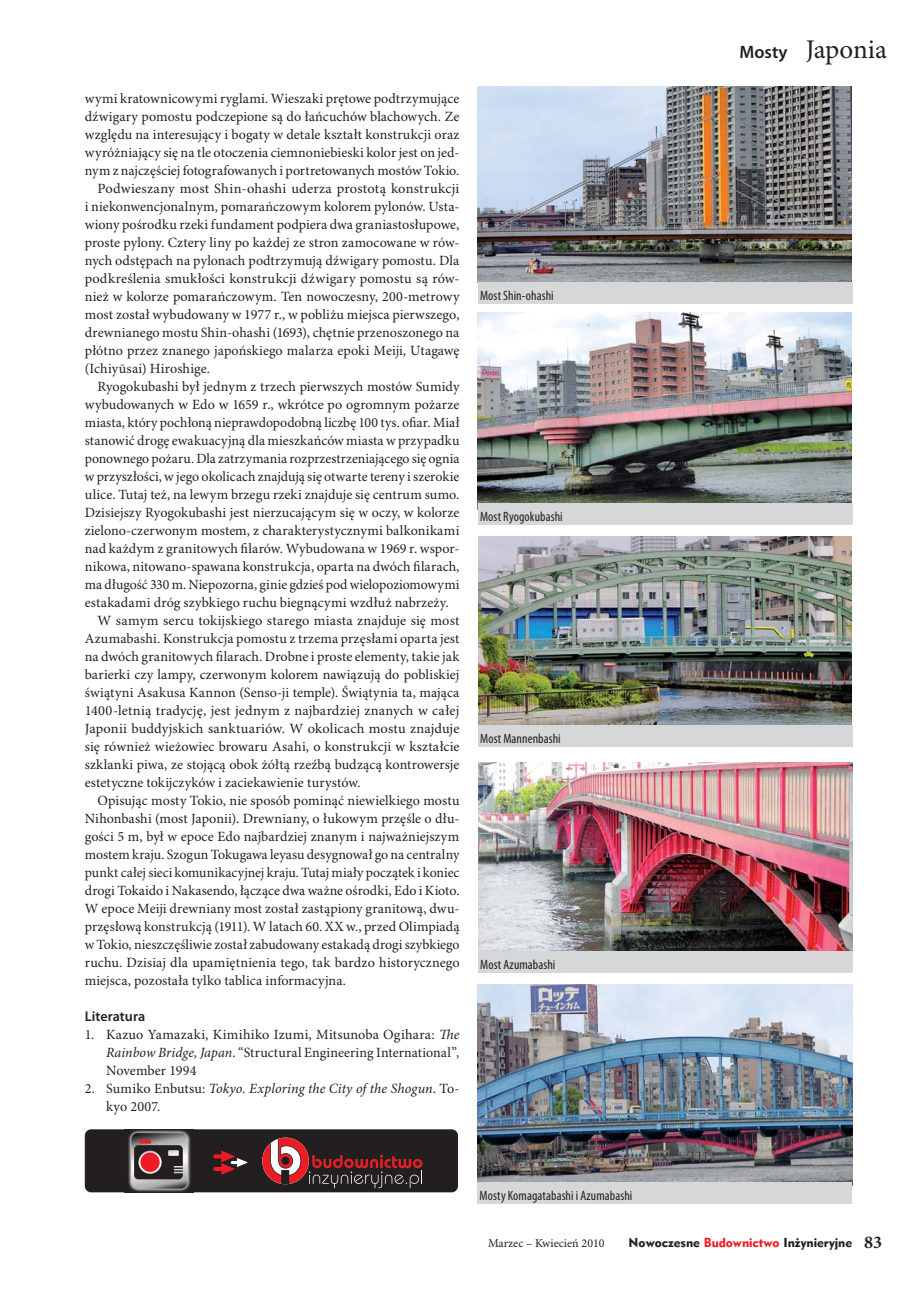
<style>
.page{position:relative;width:919px;height:1289px;background:#fff}
.page>*{position:absolute;margin:0;border:0;box-sizing:border-box;transform-origin:0 0}
.t1{font:27px "Minion Pro";color:#231f20}
.t2{font:14.1px/18px "Minion Pro";color:#231f20;text-align:justify}
.t3{font:italic 14.1px/18px "Minion Pro";letter-spacing:.005em;color:#231f20}
.t4{font:600 14.1px "Myriad Pro";color:#231f20}
.t5{font:condensed 13.5px "Myriad Pro";letter-spacing:.005em;color:#231f20}
.t6{font:12px "Geometr 415 Blk PL";color:#231f20}
.t7{font:12px "Minion Pro";color:#231f20}
.s1{font-style:italic}
.s2{font-style:normal}
.s3{font-family:"Myriad Pro";font-weight:600;font-size:18px}
.s4{color:#ed1c24}
.s5{font-family:"Minion Pro";font-weight:700;font-size:18px}
</style>
<div class="page">
<img style="left:477px;top:86px;width:374px;height:197px">
<img style="left:477px;top:313px;width:374px;height:196px">
<img style="left:478px;top:536px;width:373px;height:189px">
<img style="left:478px;top:762px;width:374px;height:189px">
<img style="left:477px;top:984px;width:375px;height:198px">
<div style="left:478px;top:282px;width:374px;height:21px;background:#d5d7d8"></div>
<div style="left:478px;top:503px;width:374px;height:21px;background:#d5d7d8"></div>
<div style="left:478px;top:725px;width:374px;height:21px;background:#d5d7d8"></div>
<div style="left:478px;top:951px;width:374px;height:21px;background:#d5d7d8"></div>
<div style="left:477px;top:1182px;width:375px;height:21px;background:#d5d7d8"></div>
<div style="left:85px;top:1129px;width:373px;height:63px;background:#231f20;border-radius:6px"></div>
<img style="left:128px;top:1130px;width:63px;height:62px">
<svg style="left:134px;top:1139px;width:49px;height:40px"></svg>
<div style="left:140px;top:1152px;width:20px;height:19px;background:#ed1c24;border-radius:50%"></div>
<svg style="left:213px;top:1150px;width:34px;height:24px"></svg>
<svg style="left:262px;top:1137px;width:160px;height:51px"></svg>
<p class="t2" style="left:85px;top:90px;width:376px">wymi kratownicowymi ryglami. Wieszaki prętowe podtrzymujące</p>
<p class="t2" style="left:85px;top:108px;width:376px">dźwigary pomostu podczepione są do łańcuchów blachowych. Ze</p>
<p class="t2" style="left:85px;top:126px;width:376px">względu na interesujący i bogaty w detale kształt konstrukcji oraz</p>
<p class="t2" style="left:85px;top:144px;width:376px">wyróżniający się na tle otoczenia ciemnoniebieski kolor jest on jed-</p>
<p class="t2" style="left:85px;top:162px;width:376px">nym z najczęściej fotografowanych i portretowanych mostów Tokio.</p>
<p class="t2" style="left:98px;top:180px;width:363px">Podwieszany most Shin-ohashi uderza prostotą konstrukcji</p>
<p class="t2" style="left:85px;top:198px;width:376px">i niekonwencjonalnym, pomarańczowym kolorem pylonów. Usta-</p>
<p class="t2" style="left:85px;top:216px;width:376px">wiony pośrodku rzeki fundament podpiera dwa graniastosłupowe,</p>
<p class="t2" style="left:85px;top:234px;width:376px">proste pylony. Cztery liny po każdej ze stron zamocowane w rów-</p>
<p class="t2" style="left:85px;top:252px;width:376px">nych odstępach na pylonach podtrzymują dźwigary pomostu. Dla</p>
<p class="t2" style="left:85px;top:270px;width:376px">podkreślenia smukłości konstrukcji dźwigary pomostu są rów-</p>
<p class="t2" style="left:85px;top:288px;width:376px">nież w kolorze pomarańczowym. Ten nowoczesny, 200-metrowy</p>
<p class="t2" style="left:85px;top:306px;width:376px">most został wybudowany w 1977 r., w pobliżu miejsca pierwszego,</p>
<p class="t2" style="left:85px;top:324px;width:376px">drewnianego mostu Shin-ohashi (1693), chętnie przenoszonego na</p>
<p class="t2" style="left:85px;top:342px;width:376px">płótno przez znanego japońskiego malarza epoki Meiji, Utagawę</p>
<p class="t2" style="left:85px;top:360px;width:127px">(Ichiyūsai) Hiroshige.</p>
<p class="t2" style="left:98px;top:378px;width:364px">Ryogokubashi był jednym z trzech pierwszych mostów Sumidy</p>
<p class="t2" style="left:85px;top:396px;width:376px">wybudowanych w Edo w 1659 r., wkrótce po ogromnym pożarze</p>
<p class="t2" style="left:85px;top:414px;width:376px">miasta, który pochłoną nieprawdopodobną liczbę 100 tys. ofiar. Miał</p>
<p class="t2" style="left:85px;top:432px;width:376px">stanowić drogę ewakuacyjną dla mieszkańców miasta w przypadku</p>
<p class="t2" style="left:85px;top:450px;width:376px">ponownego pożaru. Dla zatrzymania rozprzestrzeniającego się ognia</p>
<p class="t2" style="left:85px;top:468px;width:376px">w przyszłości, w jego okolicach znajdują się otwarte tereny i szerokie</p>
<p class="t2" style="left:85px;top:486px;width:376px">ulice. Tutaj też, na lewym brzegu rzeki znajduje się centrum sumo.</p>
<p class="t2" style="left:85px;top:504px;width:376px">Dzisiejszy Ryogokubashi jest nierzucającym się w oczy, w kolorze</p>
<p class="t2" style="left:85px;top:522px;width:376px">zielono-czerwonym mostem, z charakterystycznymi balkonikami</p>
<p class="t2" style="left:85px;top:540px;width:376px">nad każdym z granitowych filarów. Wybudowana w 1969 r. wspor-</p>
<p class="t2" style="left:85px;top:558px;width:376px">nikowa, nitowano-spawana konstrukcja, oparta na dwóch filarach,</p>
<p class="t2" style="left:85px;top:576px;width:376px">ma długość 330 m. Niepozorna, ginie gdzieś pod wielopoziomowymi</p>
<p class="t2" style="left:85px;top:594px;width:365px">estakadami dróg szybkiego ruchu biegnącymi wzdłuż nabrzeży.</p>
<p class="t2" style="left:98px;top:612px;width:363px">W samym sercu tokijskiego starego miasta znajduje się most</p>
<p class="t2" style="left:85px;top:630px;width:376px">Azumabashi. Konstrukcja pomostu z trzema przęsłami oparta jest</p>
<p class="t2" style="left:85px;top:648px;width:376px">na dwóch granitowych filarach. Drobne i proste elementy, takie jak</p>
<p class="t2" style="left:85px;top:666px;width:376px">barierki czy lampy, czerwonym kolorem nawiązują do pobliskiej</p>
<p class="t2" style="left:85px;top:684px;width:376px">świątyni Asakusa Kannon (Senso-ji temple). Świątynia ta, mająca</p>
<p class="t2" style="left:85px;top:702px;width:376px">1400-letnią tradycję, jest jednym z najbardziej znanych w całej</p>
<p class="t2" style="left:85px;top:720px;width:376px">Japonii buddyjskich sanktuariów. W okolicach mostu znajduje</p>
<p class="t2" style="left:85px;top:738px;width:376px">się również wieżowiec browaru Asahi, o konstrukcji w kształcie</p>
<p class="t2" style="left:85px;top:756px;width:376px">szklanki piwa, ze stojącą obok żółtą rzeźbą budzącą kontrowersje</p>
<p class="t2" style="left:85px;top:774px;width:277px">estetyczne tokijczyków i zaciekawienie turystów.</p>
<p class="t2" style="left:98px;top:792px;width:363px">Opisując mosty Tokio, nie sposób pominąć niewielkiego mostu</p>
<p class="t2" style="left:85px;top:810px;width:376px">Nihonbashi (most Japonii). Drewniany, o łukowym przęśle o dłu-</p>
<p class="t2" style="left:85px;top:828px;width:376px">gości 5 m, był w epoce Edo najbardziej znanym i najważniejszym</p>
<p class="t2" style="left:85px;top:846px;width:376px">mostem kraju. Szogun Tokugawa leyasu desygnował go na centralny</p>
<p class="t2" style="left:85px;top:864px;width:376px">punkt całej sieci komunikacyjnej kraju. Tutaj miały początek i koniec</p>
<p class="t2" style="left:85px;top:882px;width:376px">drogi Tokaido i Nakasendo, łączące dwa ważne ośrodki, Edo i Kioto.</p>
<p class="t2" style="left:85px;top:900px;width:376px">W epoce Meiji drewniany most został zastąpiony granitową, dwu-</p>
<p class="t2" style="left:85px;top:918px;width:376px">przęsłową konstrukcją (1911). W latach 60. XX w., przed Olimpiadą</p>
<p class="t2" style="left:85px;top:936px;width:376px">w Tokio, nieszczęśliwie został zabudowany estakadą drogi szybkiego</p>
<p class="t2" style="left:85px;top:954px;width:376px">ruchu. Dzisiaj dla upamiętnienia tego, tak bardzo historycznego</p>
<p class="t2" style="left:85px;top:972px;width:263px">miejsca, pozostała tylko tablica informacyjna.</p>
<p class="t4" style="left:85px;top:1011px;width:62px">Literatura</p>
<p class="t2" style="left:106px;top:1026px;width:355px;text-indent:-21px">1. Kazuo Yamazaki, Kimihiko Izumi, Mitsunoba Ogihara: <span class="s1">The Rainbow Bridge, Japan</span>. “Structural Engineering International”, November 1994</p>
<p class="t3" style="left:106px;top:1080px;width:355px;text-indent:-21px"><span class="s2">2. Sumiko Enbutsu:</span> Tokyo. Exploring the City of the Shogun<span class="s2">. To&shy;kyo 2007.</span></p>
<p class="t5" style="left:480px;top:290px;width:75px">Most Shin-ohashi</p>
<p class="t5" style="left:480px;top:511px;width:84px">Most Ryogokubashi</p>
<p class="t5" style="left:480px;top:733px;width:82px">Most Mannenbashi</p>
<p class="t5" style="left:480px;top:959px;width:77px">Most Azumabashi</p>
<h1 class="t1" style="left:739px;top:39px;width:149px"><span class="s3">Mosty</span> Japonia</h1>
<p class="t5" style="left:479px;top:1190px;width:154px">Mosty Komagatabashi i Azumabashi</p>
<p class="t7" style="left:488px;top:1238px;width:118px">Marzec – Kwiecień 2010</p>
<p class="t6" style="left:628px;top:1235px;width:255px">Nowoczesne <span class="s4">Budownictwo</span> Inżynieryjne <span class="s5">83</span></p>
</div>
